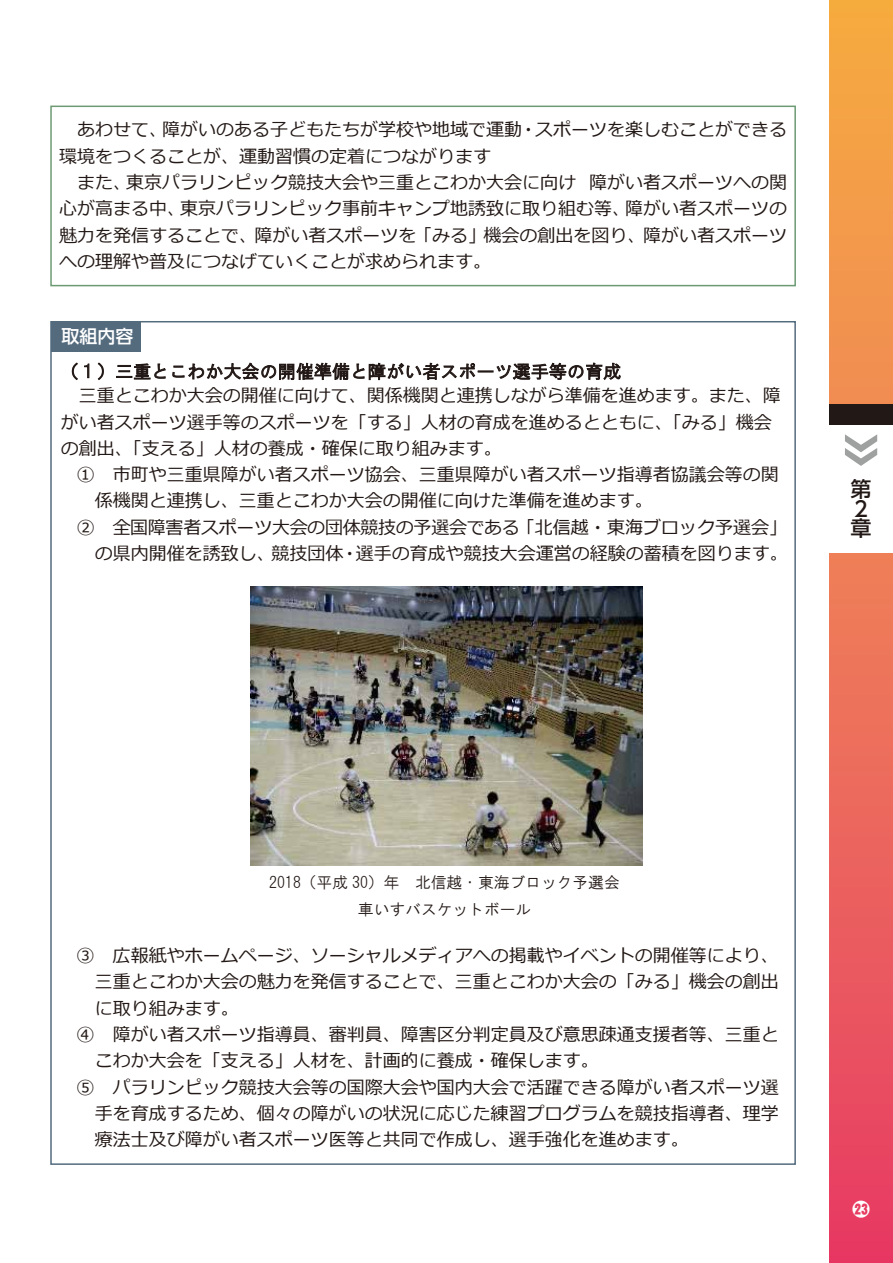
<style>
.page{position:relative;width:893px;height:1263px;background:#fff}
.page>*{position:absolute;margin:0;border:0;box-sizing:border-box;transform-origin:0 0}
.t1{font:21px/19.6px "BIZ UDP Shin Go Medium";color:#221815}
.t2{font:18px/26.4px "Meiryo";color:#221815}
.t3{font:18px "HG Gothic M";color:#221815}
.t4{font:18px "BIZ UDP Shin Go Medium";color:#fff}
.t5{font:15.9px/27px "HG Gothic M";color:#221815;text-align:center}
</style>
<div class="page">
<div style="left:50px;top:106px;width:746px;height:180px;border:2px solid #6c9b73"></div>
<div style="left:51px;top:322px;width:89px;height:29px;background:#546b7e"></div>
<svg style="left:829px;top:0;width:64px;height:1263px;background:#ed7456"></svg>
<div style="left:829px;top:404px;width:64px;height:21px;background:#221815"></div>
<div style="left:829px;top:425px;width:64px;height:128px;background:#fff"></div>
<svg style="left:845px;top:434px;width:32px;height:32px"></svg>
<svg style="left:72px;top:362px;width:6px;height:18px"></svg>
<svg style="left:84px;top:363px;width:5px;height:15px"></svg>
<svg style="left:98px;top:362px;width:6px;height:18px"></svg>
<svg style="left:116px;top:363px;width:50px;height:16px"></svg>
<svg style="left:172px;top:362px;width:449px;height:19px"></svg>
<img style="left:250px;top:587px;width:392px;height:279px">
<svg style="left:852px;top:1201px;width:18px;height:17px"></svg>
<p class="t2" style="left:59px;top:118px;width:729px;text-indent:18px">あわせて、障がいのある子どもたちが学校や地域で運動・スポーツを楽しむことができる環境をつくることが、運動習慣の定着につながります</p>
<p class="t2" style="left:59px;top:170px;width:729px;text-align:justify;text-indent:18px">また、東京パラリンピック競技大会や三重とこわか大会に向け 障がい者スポーツへの関心が高まる中、東京パラリンピック事前キャンプ地誘致に取り組む等、障がい者スポーツの魅力を発信することで、障がい者スポーツを「みる」機会の創出を図り、障がい者スポーツへの理解や普及につなげていくことが求められます。</p>
<p class="t4" style="left:62px;top:327px;width:73px">取組内容</p>
<p class="t3" style="left:61px;top:362px;width:562px">（１）三重とこわか大会の開催準備と障がい者スポーツ選手等の育成</p>
<p class="t2" style="left:61px;top:383px;width:721px;text-indent:18px">三重とこわか大会の開催に向けて、関係機関と連携しながら準備を進めます。また、障がい者スポーツ選手等のスポーツを「する」人材の育成を進めるとともに、「みる」機会の創出、「支える」人材の養成・確保に取り組みます。</p>
<p class="t2" style="left:77px;top:462px;width:703px">① 市町や三重県障がい者スポーツ協会、三重県障がい者スポーツ指導者協議会等の関</p>
<p class="t2" style="left:95px;top:489px;width:559px">係機関と連携し、三重とこわか大会の開催に向けた準備を進めます。</p>
<p class="t2" style="left:77px;top:515px;width:712px">② 全国障害者スポーツ大会の団体競技の予選会である「北信越・東海ブロック予選会」</p>
<p class="t2" style="left:95px;top:541px;width:695px">の県内開催を誘致し、競技団体・選手の育成や競技大会運営の経験の蓄積を図ります。</p>
<p class="t1" style="left:851px;top:479px;width:22px">第<br>２章</p>
<p class="t5" style="left:269px;top:868px;width:352px">2018（平成 30）年 北信越・東海ブロック予選会車いすバスケットボール</p>
<p class="t2" style="left:77px;top:943px;width:703px">③ 広報紙やホームページ、ソーシャルメディアへの掲載やイベントの開催等により、</p>
<p class="t2" style="left:95px;top:970px;width:685px">三重とこわか大会の魅力を発信することで、三重とこわか大会の「みる」機会の創出</p>
<p class="t2" style="left:95px;top:996px;width:145px">に取り組みます。</p>
<p class="t2" style="left:77px;top:1022px;width:703px">④ 障がい者スポーツ指導員、審判員、障害区分判定員及び意思疎通支援者等、三重と</p>
<p class="t2" style="left:95px;top:1048px;width:505px">こわか大会を「支える」人材を、計画的に養成・確保します。</p>
<p class="t2" style="left:77px;top:1075px;width:703px">⑤ パラリンピック競技大会等の国際大会や国内大会で活躍できる障がい者スポーツ選</p>
<p class="t2" style="left:95px;top:1101px;width:685px">手を育成するため、個々の障がいの状況に応じた練習プログラムを競技指導者、理学</p>
<p class="t2" style="left:95px;top:1127px;width:595px">療法士及び障がい者スポーツ医等と共同で作成し、選手強化を進めます。</p>
</div>
